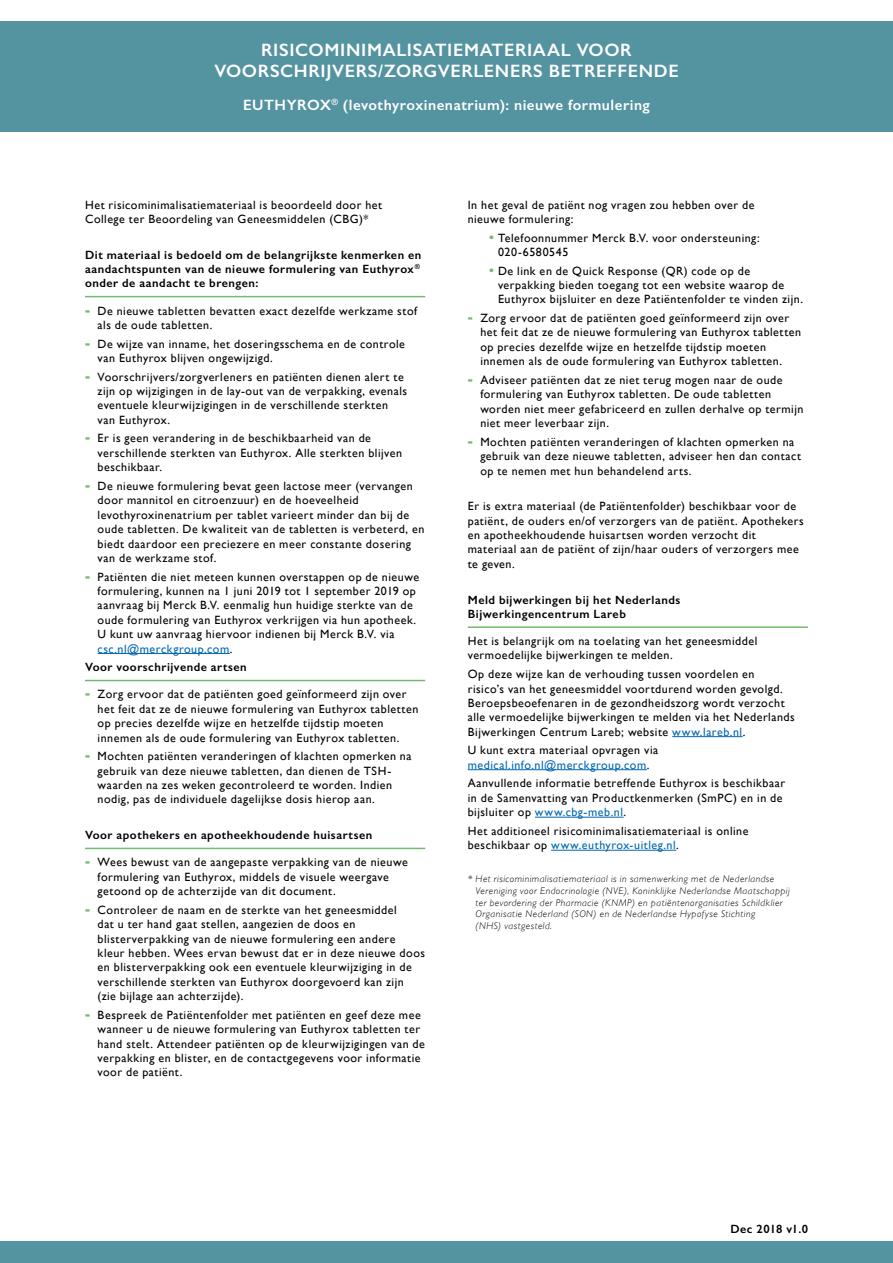
<style>
.page{position:relative;width:893px;height:1263px;background:#fff}
.page>*{position:absolute;margin:0;border:0;box-sizing:border-box;transform-origin:0 0}
.t1{font:600 18px/21.6px "Gill Sans";letter-spacing:.035em;color:#fff;text-align:center}
.t2{font:600 15px "Gill Sans";letter-spacing:.035em;color:#fff}
.t3{font:12px/14.4px "Gill Sans";letter-spacing:.045em;color:#000}
.t4{font:600 12px/14.4px "Gill Sans";letter-spacing:.045em;color:#000;text-align:justify}
.t5{font:600 12px "Gill Sans";letter-spacing:.025em;color:#000}
.t6{font:italic 300 9.75px/11.7px "Gill Sans";letter-spacing:.045em;color:#000}
.s1{font-weight:800;color:#72bb6f}
.s2{color:#0067b1}
</style>
<div class="page">
<hr style="left:85px;top:296px;width:340px;height:1px;background:#72bb6f">
<hr style="left:98px;top:653px;width:132px;height:1px;background:#0067b1">
<hr style="left:85px;top:680px;width:340px;height:1px;background:#72bb6f">
<hr style="left:85px;top:848px;width:340px;height:1px;background:#72bb6f">
<hr style="left:468px;top:626px;width:340px;height:2px;background:#72bb6f">
<hr style="left:672px;top:736px;width:71px;height:1px;background:#0067b1">
<hr style="left:468px;top:769px;width:179px;height:1px;background:#0067b1">
<hr style="left:535px;top:817px;width:89px;height:1px;background:#0067b1">
<hr style="left:551px;top:850px;width:125px;height:1px;background:#0067b1">
<div style="left:0;top:21px;width:893px;height:110px;background:#5493a0"></div>
<div style="left:0;top:1242px;width:893px;height:21px;background:#5493a0"></div>
<p class="t1" style="left:214px;top:39px;width:466px">RISICOMINIMALISATIEMATERIAAL VOOR<br>VOORSCHRIJVERS/ZORGVERLENERS BETREFFENDE</p>
<p class="t2" style="left:243px;top:96px;width:408px">EUTHYROX<sup>®</sup> (levothyroxinenatrium): nieuwe formulering</p>
<p class="t3" style="left:85px;top:197px;width:299px">Het risicominimalisatiemateriaal is beoordeeld door het<br>College ter Beoordeling van Geneesmiddelen (CBG)*</p>
<p class="t4" style="left:85px;top:247px;width:338px">Dit materiaal is bedoeld om de belangrijkste kenmerken en aandachtspunten van de nieuwe formulering van Euthyrox<sup>® </sup>onder de aandacht te brengen:</p>
<p class="t3" style="left:98px;top:303px;width:321px;text-indent:-13px"><span class="s1">-</span> De nieuwe tabletten bevatten exact dezelfde werkzame stof als de oude tabletten.</p>
<p class="t3" style="left:98px;top:336px;width:309px;text-indent:-13px"><span class="s1">-</span> De wijze van inname, het doseringsschema en de controle van Euthyrox blijven ongewijzigd.</p>
<p class="t3" style="left:98px;top:369px;width:311px;text-indent:-13px"><span class="s1">-</span> Voorschrijvers/zorgverleners en patiënten dienen alert te zijn op wijzigingen in de lay-out van de verpakking, evenals eventuele kleurwijzigingen in de verschillende sterkten van Euthyrox.</p>
<p class="t3" style="left:98px;top:431px;width:306px;text-indent:-13px"><span class="s1">-</span> Er is geen verandering in de beschikbaarheid van de verschillende sterkten van Euthyrox. Alle sterkten blijven beschikbaar.</p>
<p class="t3" style="left:98px;top:479px;width:328px;text-indent:-13px"><span class="s1">-</span> De nieuwe formulering bevat geen lactose meer (vervangen door mannitol en citroenzuur) en de hoeveelheid levothyroxinenatrium per tablet varieert minder dan bij de oude tabletten. De kwaliteit van de tabletten is verbeterd, en biedt daardoor een preciezere en meer constante dosering van de werkzame stof.</p>
<p class="t3" style="left:98px;top:569px;width:323px;text-indent:-13px"><span class="s1">-</span> Patiënten die niet meteen kunnen overstappen op de nieuwe formulering, kunnen na 1 juni 2019 tot 1 september 2019 op aanvraag bij Merck B.V. eenmalig hun huidige sterkte van de oude formulering van Euthyrox verkrijgen via hun apotheek.<br>U kunt uw aanvraag hiervoor indienen bij Merck B.V. via <span class="s2">csc.nl@merckgroup.com</span>.</p>
<p class="t4" style="left:85px;top:660px;width:163px">Voor voorschrijvende artsen</p>
<p class="t3" style="left:98px;top:687px;width:322px;text-indent:-13px"><span class="s1">-</span> Zorg ervoor dat de patiënten goed geïnformeerd zijn over het feit dat ze de nieuwe formulering van Euthyrox tabletten op precies dezelfde wijze en hetzelfde tijdstip moeten innemen als de oude formulering van Euthyrox tabletten.</p>
<p class="t3" style="left:98px;top:749px;width:316px;text-indent:-13px"><span class="s1">-</span> Mochten patiënten veranderingen of klachten opmerken na gebruik van deze nieuwe tabletten, dan dienen de TSH&shy;waarden na zes weken gecontroleerd te worden. Indien nodig, pas de individuele dagelijkse dosis hierop aan.</p>
<p class="t4" style="left:85px;top:828px;width:289px">Voor apothekers en apotheekhoudende huisartsen</p>
<p class="t3" style="left:98px;top:855px;width:312px;text-indent:-13px"><span class="s1">-</span> Wees bewust van de aangepaste verpakking van de nieuwe formulering van Euthyrox, middels de visuele weergave getoond op de achterzijde van dit document.</p>
<p class="t3" style="left:98px;top:902px;width:329px;text-indent:-13px"><span class="s1">-</span> Controleer de naam en de sterkte van het geneesmiddel<br>dat u ter hand gaat stellen, aangezien de doos en blisterverpakking van de nieuwe formulering een andere kleur hebben. Wees ervan bewust dat er in deze nieuwe doos en blisterverpakking ook een eventuele kleurwijziging in de verschillende sterkten van Euthyrox doorgevoerd kan zijn (zie bijlage aan achterzijde).</p>
<p class="t3" style="left:98px;top:1007px;width:329px;text-indent:-13px"><span class="s1">-</span> Bespreek de Patiëntenfolder met patiënten en geef deze mee wanneer u de nieuwe formulering van Euthyrox tabletten ter hand stelt. Attendeer patiënten op de kleurwijzigingen van de verpakking en blister, en de contactgegevens voor informatie voor de patiënt.</p>
<p class="t3" style="left:468px;top:197px;width:288px">In het geval de patiënt nog vragen zou hebben over de nieuwe formulering:</p>
<p class="t3" style="left:498px;top:230px;width:263px;text-indent:-9px"><span class="s1">•</span> Telefoonnummer Merck B.V. voor ondersteuning:<br>020-6580545</p>
<p class="t3" style="left:498px;top:263px;width:306px;text-indent:-9px"><span class="s1">•</span> De link en de Quick Response (QR) code op de verpakking bieden toegang tot een website waarop de<br>Euthyrox bijsluiter en deze Patiëntenfolder te vinden zijn.</p>
<p class="t3" style="left:480px;top:311px;width:322px;text-indent:-13px"><span class="s1">-</span> Zorg ervoor dat de patiënten goed geïnformeerd zijn over het feit dat ze de nieuwe formulering van Euthyrox tabletten op precies dezelfde wijze en hetzelfde tijdstip moeten innemen als de oude formulering van Euthyrox tabletten.</p>
<p class="t3" style="left:480px;top:372px;width:325px;text-indent:-13px"><span class="s1">-</span> Adviseer patiënten dat ze niet terug mogen naar de oude formulering van Euthyrox tabletten. De oude tabletten worden niet meer gefabriceerd en zullen derhalve op termijn niet meer leverbaar zijn.</p>
<p class="t3" style="left:480px;top:434px;width:322px;text-indent:-13px"><span class="s1">-</span> Mochten patiënten veranderingen of klachten opmerken na gebruik van deze nieuwe tabletten, adviseer hen dan contact op te nemen met hun behandelend arts.</p>
<p class="t3" style="left:468px;top:499px;width:338px">Er is extra materiaal (de Patiëntenfolder) beschikbaar voor de patiënt, de ouders en/of verzorgers van de patiënt. Apothekers en apotheekhoudende huisartsen worden verzocht dit materiaal aan de patiënt of zijn/haar ouders of verzorgers mee te geven.</p>
<p class="t4" style="left:468px;top:592px;width:214px">Meld bijwerkingen bij het Nederlands<br>Bijwerkingencentrum Lareb</p>
<p class="t3" style="left:468px;top:634px;width:291px">Het is belangrijk om na toelating van het geneesmiddel vermoedelijke bijwerkingen te melden.</p>
<p class="t3" style="left:468px;top:667px;width:329px">Op deze wijze kan de verhouding tussen voordelen en<br>risico’s van het geneesmiddel voortdurend worden gevolgd.<br>Beroepsbeoefenaren in de gezondheidszorg wordt verzocht alle vermoedelijke bijwerkingen te melden via het Nederlands Bijwerkingen Centrum Lareb; website <span class="s2">www.lareb.nl</span>.</p>
<p class="t3" style="left:468px;top:743px;width:192px">U kunt extra materiaal opvragen via <span class="s2">medical.info.nl@merckgroup.com</span>.</p>
<p class="t3" style="left:468px;top:776px;width:319px">Aanvullende informatie betreffende Euthyrox is beschikbaar in de Samenvatting van Productkenmerken (SmPC) en in de bijsluiter op <span class="s2">www.cbg-meb.nl</span>.</p>
<p class="t3" style="left:468px;top:823px;width:282px">Het additioneel risicominimalisatiemateriaal is online beschikbaar op <span class="s2">www.euthyrox-uitleg.nl</span>.</p>
<p class="t6" style="left:476px;top:873px;width:316px;text-indent:-8px">* Het risicominimalisatiemateriaal is in samenwerking met de Nederlandse Vereniging voor Endocrinologie (NVE), Koninklijke Nederlandse Maatschappij ter bevordering der Pharmacie (KNMP) en patiëntenorganisaties Schildklier Organisatie Nederland (SON) en de Nederlandse Hypofyse Stichting<br>(NHS) vastgesteld.</p>
<p class="t5" style="left:730px;top:1222px;width:79px">Dec 2018 v1.0</p>
</div>
